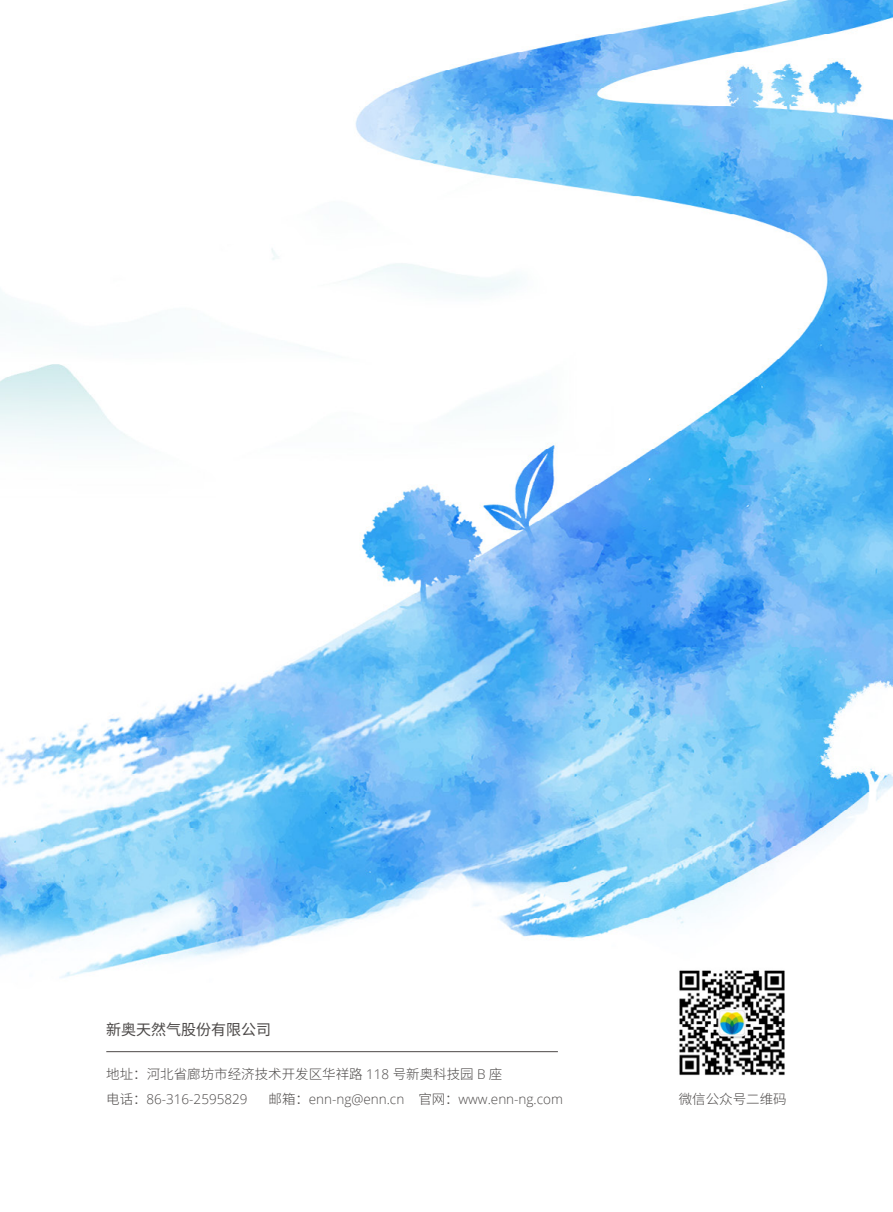
<style>
.page{position:relative;width:893px;height:1212px;background:#fff}
.page>*{position:absolute;margin:0;border:0;box-sizing:border-box;transform-origin:0 0}
.t1{font:15px "Source Han Sans SC";color:#4c4948}
.t2{font:300 13.5px "Open Sans";color:#4c4948}
.t3{font:300 13.5px "Source Han Sans SC";color:#4c4948}
.s1{font-family:"Open Sans"}
.s2{font-family:"Source Han Sans SC"}
</style>
<div class="page">
<img style="left:0;top:0;width:893px;height:1053px">
<hr style="left:106px;top:1051px;width:452px;height:1px;background:#4c4948">
<img style="left:671px;top:962px;width:121px;height:114px">
<p class="t1" style="left:106px;top:1021px;width:166px">新奥天然气股份有限公司</p>
<p class="t3" style="left:106px;top:1066px;width:398px">地址：河北省廊坊市经济技术开发区华祥路 <span class="s1">118</span> 号新奥科技园 <span class="s1">B</span> 座</p>
<p class="t2" style="left:106px;top:1090px;width:143px"><span class="s2">电话：</span>86-316-2595829</p>
<p class="t2" style="left:269px;top:1090px;width:296px"><span class="s2">邮箱：</span>enn-ng@enn.cn <span class="s2">官网：</span>www.enn-ng.com</p>
<p class="t3" style="left:679px;top:1091px;width:109px">微信公众号二维码</p>
</div>
